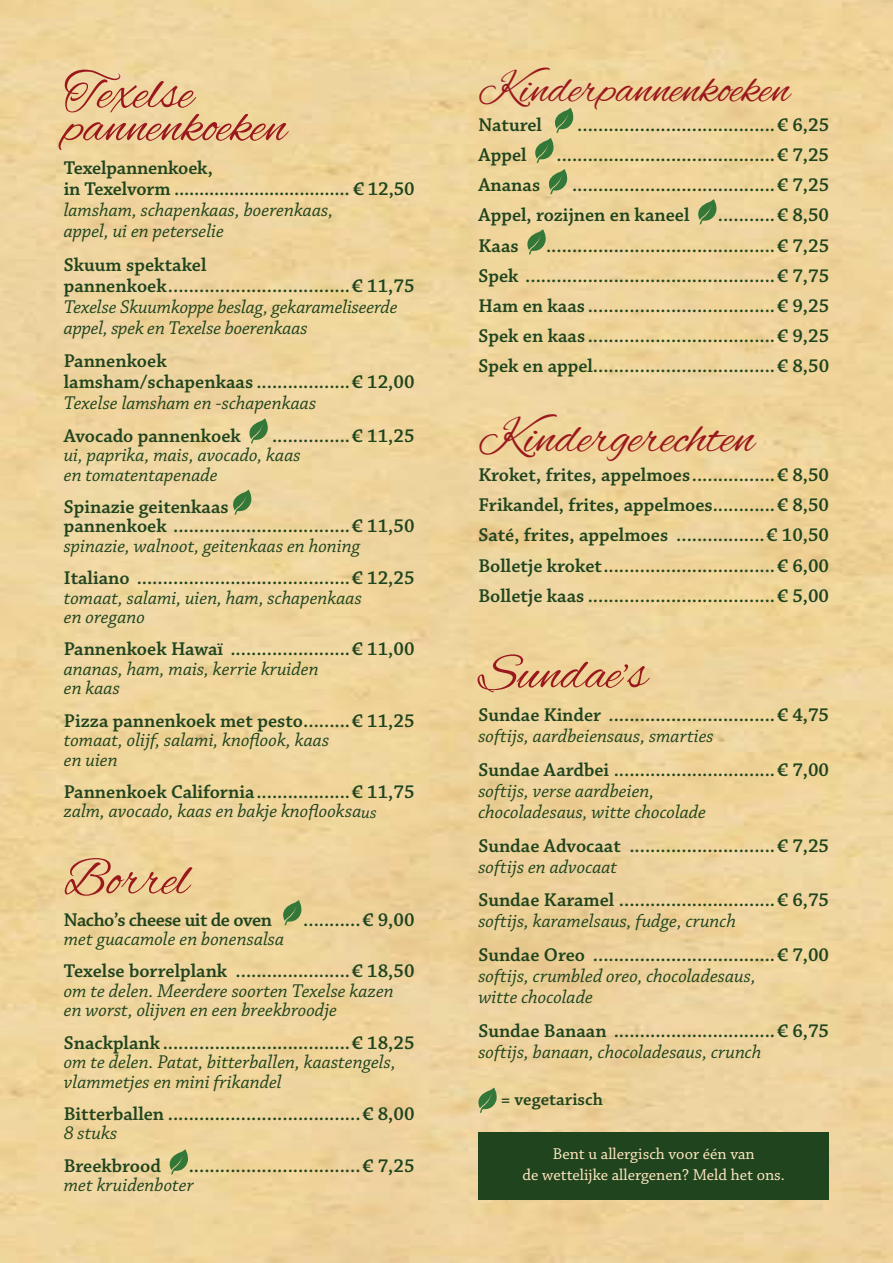
<style>
.page{position:relative;width:893px;height:1263px;background:#fff}
.page>*{position:absolute;margin:0;border:0;box-sizing:border-box;transform-origin:0 0}
.t1{font:52.5px "Alex Brush";color:#9a191e}
.t2{font:49.5px "Alex Brush";color:#9a191e}
.t3{font:45px "Alex Brush";color:#9a191e}
.t4{font:600 19.5px/30.2px "Chaparral Pro";color:#20441e}
.t5{font:italic 19.5px/19.5px "Chaparral Pro";color:#20441e}
.t6{font:600 19.5px "Chaparral Pro";letter-spacing:-.025em;color:#20441e}
.t7{font:600 18px "Chaparral Pro";color:#20441e}
.t8{font:16.5px/21px "Chaparral Pro";color:#ffe9c0;text-align:center}
.s1{font-weight:400;font-style:italic}
.s2{font-weight:400;font-style:italic;font-size:18px}
</style>
<div class="page">
<img style="left:0;top:0;width:893px;height:1263px">
<svg style="left:244px;top:418px;width:25px;height:26px"></svg>
<svg style="left:227px;top:489px;width:25px;height:26px"></svg>
<svg style="left:277px;top:900px;width:25px;height:25px"></svg>
<svg style="left:164px;top:1149px;width:25px;height:26px"></svg>
<svg style="left:530px;top:108px;width:44px;height:55px;background:#c5c086"></svg>
<svg style="left:543px;top:169px;width:25px;height:25px"></svg>
<svg style="left:692px;top:199px;width:25px;height:26px"></svg>
<svg style="left:522px;top:229px;width:24px;height:26px"></svg>
<svg style="left:473px;top:1087px;width:24px;height:26px"></svg>
<div style="left:478px;top:1132px;width:351px;height:67px;background:#20441e"></div>
<h1 class="t1" style="left:64px;top:64px;width:131px">Texelse</h1>
<h1 class="t1" style="left:64px;top:97px;width:224px">pannenkoeken</h1>
<p class="t4" style="left:64px;top:158px;width:352px;line-height:21px">Texelpannenkoek,<br>in Texelvorm ................................... € 12,50</p>
<p class="t5" style="left:64px;top:200px;width:271px;line-height:21px">lamsham, schapenkaas, boerenkaas, appel, ui en peterselie</p>
<p class="t4" style="left:64px;top:255px;width:352px;line-height:21px">Skuum spektakel pannenkoek...................................€ 11,75</p>
<p class="t5" style="left:64px;top:297px;width:335px;line-height:21px">Texelse Skuumkoppe beslag, gekarameliseerde appel, spek en Texelse boerenkaas</p>
<p class="t4" style="left:64px;top:351px;width:352px;line-height:21px">Pannenkoek<br>lamsham/schapenkaas ..................€ 12,00</p>
<p class="t5" style="left:64px;top:394px;width:254px">Texelse lamsham en -schapenkaas</p>
<p class="t4" style="left:64px;top:421px;width:178px">Avocado pannenkoek</p>
<p class="t4" style="left:272px;top:421px;width:144px">...............€ 11,25</p>
<p class="t5" style="left:64px;top:446px;width:238px">ui, paprika, mais, avocado, kaas en tomatentapenade</p>
<p class="t4" style="left:64px;top:498px;width:352px;line-height:19.5px">Spinazie geitenkaas<br>pannenkoek ..................................€ 11,50</p>
<p class="t5" style="left:64px;top:537px;width:298px">spinazie, walnoot, geitenkaas en honing</p>
<p class="t4" style="left:64px;top:564px;width:352px">Italiano .........................................€ 12,25</p>
<p class="t5" style="left:64px;top:589px;width:300px">tomaat, salami, uien, ham, schapenkaas en oregano</p>
<p class="t4" style="left:64px;top:635px;width:352px">Pannenkoek Hawaï .......................€ 11,00</p>
<p class="t5" style="left:64px;top:660px;width:256px">ananas, ham, mais, kerrie kruiden en kaas</p>
<p class="t4" style="left:64px;top:706px;width:352px">Pizza pannenkoek met pesto.........€ 11,25</p>
<p class="t5" style="left:64px;top:731px;width:267px">tomaat, olijf, salami, knoflook, kaas en uien</p>
<p class="t4" style="left:64px;top:783px;width:352px;line-height:19.5px">Pannenkoek California..................€ 11,75 <span class="s1">zalm, avocado, kaas en bakje knoflooksa</span><span class="s2">us</span></p>
<h1 class="t1" style="left:64px;top:850px;width:127px">Borrel</h1>
<p class="t6" style="left:64px;top:908px;width:210px">Nacho’s cheese uit de oven</p>
<p class="t4" style="left:303px;top:905px;width:113px">...........€ 9,00</p>
<p class="t5" style="left:64px;top:930px;width:222px">met guacamole en bonensalsa</p>
<p class="t4" style="left:64px;top:957px;width:352px">Texelse borrelplank ......................€ 18,50</p>
<p class="t5" style="left:64px;top:982px;width:332px">om te delen. Meerdere soorten Texelse kazen en worst, olijven en een breekbroodje</p>
<p class="t4" style="left:64px;top:1028px;width:352px">Snackplank....................................€ 18,25</p>
<p class="t5" style="left:64px;top:1053px;width:334px">om te delen. Patat, bitterballen, kaastengels, vlammetjes en mini frikandel</p>
<p class="t4" style="left:64px;top:1099px;width:352px">Bitterballen .....................................€ 8,00</p>
<p class="t5" style="left:64px;top:1124px;width:55px">8 stuks</p>
<p class="t4" style="left:64px;top:1151px;width:99px">Breekbrood</p>
<p class="t4" style="left:189px;top:1151px;width:227px">.................................€ 7,25</p>
<p class="t5" style="left:64px;top:1176px;width:131px">met kruidenboter</p>
<h3 class="t3" style="left:478px;top:64px;width:313px">Kinderpannenkoeken</h3>
<p class="t4" style="left:478px;top:110px;width:65px">Naturel</p>
<p class="t4" style="left:577px;top:110px;width:253px">......................................€ 6,25</p>
<p class="t4" style="left:478px;top:141px;width:50px">Appel</p>
<p class="t4" style="left:556px;top:141px;width:274px">..........................................€ 7,25</p>
<p class="t4" style="left:478px;top:171px;width:63px">Ananas</p>
<p class="t4" style="left:478px;top:171px;width:352px;text-indent:94px">.......................................€ 7,25<br>Appel, rozijnen en kaneel</p>
<p class="t4" style="left:718px;top:201px;width:113px">...........€ 8,50</p>
<p class="t4" style="left:478px;top:231px;width:352px;text-align:justify;text-indent:68px">............................................€ 7,25<br>Spek ................................................€ 7,75<br>Ham en kaas ....................................€ 9,25<br>Spek en kaas ....................................€ 9,25<br>Spek en appel...................................€ 8,50</p>
<h2 class="t2" style="left:478px;top:410px;width:278px">Kindergerechten</h2>
<p class="t4" style="left:478px;top:460px;width:352px;text-align:justify">Kroket, frites, appelmoes................€ 8,50<br>Frikandel, frites, appelmoes............€ 8,50<br>Saté, frites, appelmoes .................€ 10,50<br>Bolletje kroket.................................€ 6,00<br>Bolletje kaas ....................................€ 5,00</p>
<p class="t4" style="left:478px;top:231px;width:42px">Kaas</p>
<h1 class="t1" style="left:478px;top:644px;width:170px">Sundae’s</h1>
<p class="t4" style="left:478px;top:700px;width:352px">Sundae Kinder ................................€ 4,75</p>
<p class="t5" style="left:478px;top:727px;width:237px">softijs, aardbeiensaus, smarties</p>
<p class="t4" style="left:478px;top:755px;width:352px">Sundae Aardbei ...............................€ 7,00</p>
<p class="t5" style="left:478px;top:781px;width:229px;line-height:21px">softijs, verse aardbeien, chocoladesaus, witte chocolade</p>
<p class="t4" style="left:478px;top:831px;width:352px">Sundae Advocaat ............................€ 7,25</p>
<p class="t5" style="left:478px;top:857px;width:140px">softijs en advocaat</p>
<p class="t4" style="left:478px;top:886px;width:352px">Sundae Karamel ..............................€ 6,75</p>
<p class="t5" style="left:478px;top:912px;width:259px">softijs, karamelsaus, fudge, crunch</p>
<p class="t4" style="left:478px;top:940px;width:352px">Sundae Oreo ...................................€ 7,00</p>
<p class="t5" style="left:478px;top:966px;width:279px;line-height:21px">softijs, crumbled oreo, chocoladesaus, witte chocolade</p>
<p class="t4" style="left:478px;top:1016px;width:352px">Sundae Banaan ...............................€ 6,75</p>
<p class="t5" style="left:478px;top:1043px;width:285px">softijs, banaan, chocoladesaus, crunch</p>
<p class="t7" style="left:501px;top:1089px;width:104px">= vegetarisch</p>
<p class="t8" style="left:523px;top:1144px;width:264px">Bent u allergisch voor één van<br>de wettelijke allergenen? Meld het ons.</p>
</div>
